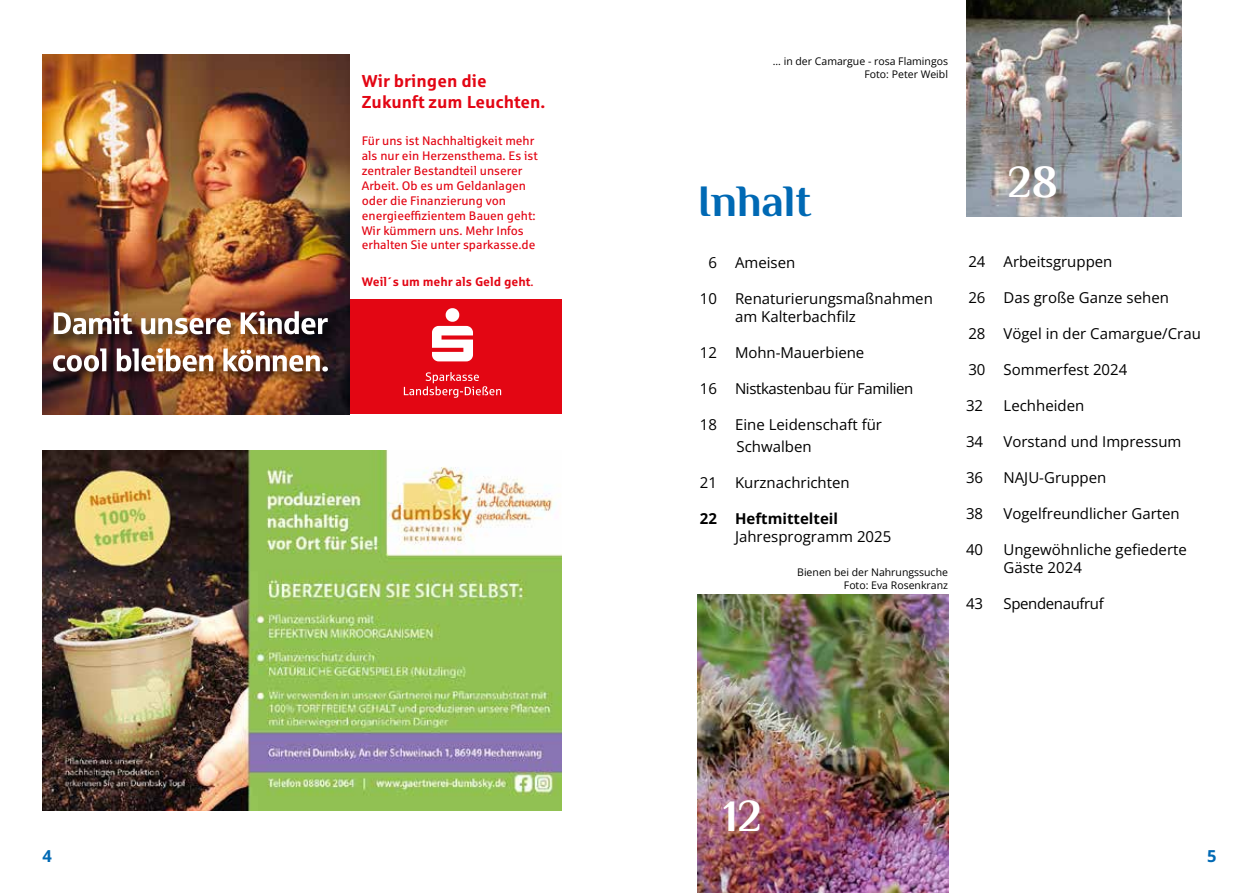
<style>
.page{position:relative;width:1259px;height:893px;background:#fff}
.page>*{position:absolute;margin:0;border:0;box-sizing:border-box;transform-origin:0 0}
.t1{font:700 45px "Philosopher";color:#0069b4}
.t2{font:700 45px "Philosopher";color:#fff}
.t3{font:700 17.25px/20.7px "Sparkasse Rg";color:#e30614}
.t4{font:700 16.5px "Open Sans";color:#0069b4}
.t5{font:15px/18px "Open Sans";color:#000}
.t6{font:15px "Open Sans";letter-spacing:-.025em;color:#000}
.t7{font:700 15px "Open Sans";color:#000}
.t8{font:12.3px/14.9px "Sparkasse Rg";color:#e30614}
.t9{font:700 12.3px "Sparkasse Rg";color:#e30614}
.t10{font:10.5px/12.6px "Open Sans";color:#000;text-align:right}
.s1{color:#e30613}
.s2{font-weight:400;color:#e30613}
</style>
<div class="page">
<img style="left:966px;top:0;width:215px;height:216px">
<img style="left:697px;top:594px;width:251px;height:299px">
<div style="left:349px;top:299px;width:212px;height:115px;background:#e30613"></div>
<img style="left:43px;top:54px;width:306px;height:360px">
<svg style="left:404px;top:308px;width:97px;height:90px"></svg>
<img style="left:47px;top:306px;width:296px;height:82px">
<img style="left:53px;top:311px;width:275px;height:61px">
<img style="left:43px;top:450px;width:518px;height:360px">
<p class="t4" style="left:43px;top:844px;width:11px">4</p>
<p class="t3" style="left:362px;top:70px;width:185px">Wir bringen die<br>Zukunft zum Leuchten.</p>
<p class="t8" style="left:362px;top:133px;width:178px">Für uns ist Nachhaltigkeit mehr als nur ein Herzensthema. Es ist zentraler Bestandteil unserer<br>Arbeit. Ob es um Geldanlagen oder die Finanzierung von energieeffizientem Bauen geht:<br>Wir kümmern uns. Mehr Infos erhalten Sie unter sparkasse.de</p>
<p class="t9" style="left:362px;top:274px;width:173px">Weil´s um mehr als Geld <span class="s1">geht</span><span class="s2">.</span></p>
<p class="t10" style="left:772px;top:55px;width:177px">... in der Camargue - rosa Flamingos<br>Foto: Peter Weibl</p>
<h1 class="t1" style="left:697px;top:171px;width:115px">Inhalt</h1>
<p class="t5" style="left:708px;top:253px;width:88px">6 Ameisen</p>
<p class="t5" style="left:735px;top:289px;width:199px;text-indent:-35px">10 Renaturierungsmaßnahmen am Kalterbachfilz</p>
<p class="t5" style="left:700px;top:343px;width:166px">12 Mohn-Mauerbiene</p>
<p class="t6" style="left:700px;top:378px;width:215px">16 Nistkastenbau für Familien</p>
<p class="t5" style="left:736px;top:413px;width:147px;line-height:21.6px;text-indent:-37px">18 Eine Leidenschaft für<br>Schwalben</p>
<p class="t5" style="left:700px;top:473px;width:151px">21 Kurznachrichten</p>
<p class="t7" style="left:700px;top:508px;width:140px">22 Heftmittelteil</p>
<p class="t5" style="left:735px;top:527px;width:158px">Jahresprogramm 2025</p>
<p class="t10" style="left:797px;top:566px;width:152px">Bienen bei der Nahrungssuche<br>Foto: Eva Rosenkranz</p>
<h1 class="t2" style="left:1007px;top:152px;width:52px">28</h1>
<p class="t5" style="left:968px;top:252px;width:146px">24 Arbeitsgruppen</p>
<p class="t5" style="left:968px;top:288px;width:202px">26 Das große Ganze sehen</p>
<p class="t5" style="left:968px;top:324px;width:234px">28 Vögel in der Camargue/Crau</p>
<p class="t5" style="left:968px;top:360px;width:160px">30 Sommerfest 2024</p>
<p class="t5" style="left:966px;top:396px;width:19px">32</p>
<p class="t5" style="left:1003px;top:396px;width:82px">Lechheiden</p>
<p class="t5" style="left:966px;top:432px;width:19px">34</p>
<p class="t5" style="left:1003px;top:432px;width:179px">Vorstand und Impressum</p>
<p class="t5" style="left:966px;top:468px;width:19px">36</p>
<p class="t5" style="left:1003px;top:468px;width:104px">NAJU-Gruppen</p>
<p class="t5" style="left:966px;top:504px;width:19px">38</p>
<p class="t5" style="left:1003px;top:504px;width:178px">Vogelfreundlicher Garten</p>
<p class="t5" style="left:966px;top:540px;width:19px">40</p>
<p class="t5" style="left:1003px;top:540px;width:185px">Ungewöhnliche gefiederte<br>Gäste 2024</p>
<p class="t5" style="left:966px;top:594px;width:19px">43</p>
<p class="t6" style="left:1003px;top:593px;width:102px">Spendenaufruf</p>
<h1 class="t2" style="left:723px;top:786px;width:40px">12</h1>
<p class="t4" style="left:1207px;top:844px;width:11px">5</p>
</div>
